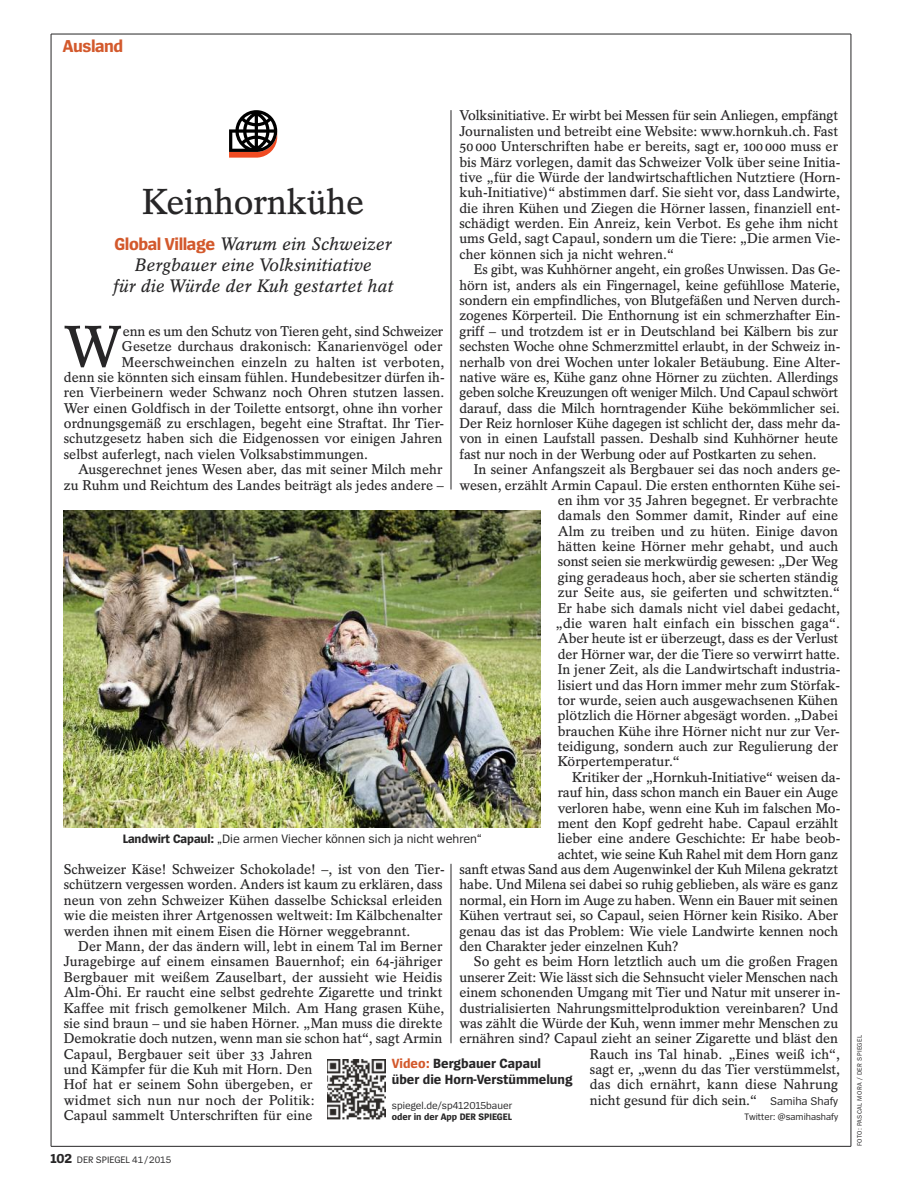
<style>
.page{position:relative;width:902px;height:1191px;background:#fff}
.page>*{position:absolute;margin:0;border:0;box-sizing:border-box;transform-origin:0 0}
.t1{font:600 58.2px "Spiegel Serif";color:#272627}
.t2{font:600 36px "Spiegel Serif";letter-spacing:-.01em;color:#272627}
.t3{font:italic 600 18px/21px "Spiegel Serif";color:#272627;text-align:center}
.t4{font:700 18px "Spiegel Sans";letter-spacing:-.025em;color:#d3592c}
.t5{font:600 14.1px/15.5px "Spiegel Serif";color:#272627}
.t6{font:700 13.8px/16.5px "Spiegel Sans";color:#272627}
.t7{font:12.75px "Spiegel Sans";color:#272627}
.t8{font:10.5px "Spiegel Sans";color:#272627}
.t9{font:700 9.9px "Spiegel Sans";color:#272627}
.t10{font:9.75px "Spiegel Sans";color:#272627}
.t11{font:6.75px "Spiegel Sans";letter-spacing:.05em;color:#272627}
.s1{font-family:"Spiegel Sans";font-weight:400;font-size:11.7px}
.s2{font-family:"Spiegel Sans";font-weight:700;font-style:normal;color:#d3592c}
.s3{font-weight:700}
.s4{color:#d3592c}
.s5{font-weight:700;font-size:13.5px}
</style>
<div class="page">
<hr style="left:51px;top:34px;width:799px;height:1px;background:#272627">
<hr style="left:450px;top:110px;width:1px;height:379px;background:#272627">
<hr style="left:450px;top:863px;width:1px;height:180px;background:#272627">
<hr style="left:51px;top:34px;width:1px;height:1112px;background:#272627">
<hr style="left:850px;top:34px;width:1px;height:1112px;background:#272627">
<hr style="left:51px;top:1146px;width:799px;height:1px;background:#272627">
<img style="left:64px;top:510px;width:476px;height:318px">
<svg style="left:229px;top:110px;width:48px;height:48px"></svg>
<img style="left:327px;top:1059px;width:58px;height:60px">
<p class="t4" style="left:63px;top:39px;width:62px">Ausland</p>
<p class="t5" style="left:459px;top:109px;width:382px">Volksinitiative. Er wirbt bei Messen für sein Anliegen, empfängt Journalisten und betreibt eine Website: www.hornkuh.ch. Fast 50000 Unterschriften habe er bereits, sagt er, 100 000 muss er bis März vorlegen, damit das Schweizer Volk über seine Initia&shy;tive „für die Würde der landwirtschaftlichen Nutztiere (Horn&shy;kuh-Initiative)“ abstimmen darf. Sie sieht vor, dass Landwirte, die ihren Kühen und Ziegen die Hörner lassen, finanziell ent&shy;schädigt werden. Ein Anreiz, kein Verbot. Es gehe ihm nicht ums Geld, sagt Capaul, sondern um die Tiere: „Die armen Vie&shy;cher können sich ja nicht wehren.“</p>
<p class="t5" style="left:459px;top:263px;width:382px;text-indent:14px">Es gibt, was Kuhhörner angeht, ein großes Unwissen. Das Ge&shy;hörn ist, anders als ein Fingernagel, keine gefühllose Materie, sondern ein empfindliches, von Blutgefäßen und Nerven durch&shy;zogenes Körperteil. Die Enthornung ist ein schmerzhafter Ein&shy;griff – und trotzdem ist er in Deutschland bei Kälbern bis zur sechsten Woche ohne Schmerzmittel erlaubt, in der Schweiz in&shy;nerhalb von drei Wochen unter lokaler Betäubung. Eine Alter&shy;native wäre es, Kühe ganz ohne Hörner zu züchten. Allerdings geben solche Kreuzungen oft weniger Milch. Und Capaul schwört darauf, dass die Milch horntragender Kühe bekömmlicher sei.<br>Der Reiz hornloser Kühe dagegen ist schlicht der, dass mehr da&shy;von in einen Laufstall passen. Deshalb sind Kuhhörner heute fast nur noch in der Werbung oder auf Postkarten zu sehen.</p>
<p class="t5" style="left:474px;top:463px;width:368px">In seiner Anfangszeit als Bergbauer sei das noch anders ge-</p>
<p class="t5" style="left:459px;top:478px;width:382px">wesen, erzählt Armin Capaul. Die ersten enthornten Kühe sei-</p>
<p class="t5" style="left:557px;top:494px;width:282px">en ihm vor 35 Jahren begegnet. Er verbrachte</p>
<p class="t5" style="left:557px;top:509px;width:282px">damals den Sommer damit, Rinder auf eine</p>
<p class="t5" style="left:557px;top:524px;width:282px">Alm zu treiben und zu hüten. Einige davon</p>
<p class="t5" style="left:557px;top:540px;width:282px">hätten keine Hörner mehr gehabt, und auch</p>
<p class="t5" style="left:557px;top:555px;width:282px">sonst seien sie merkwürdig gewesen: „Der Weg</p>
<p class="t5" style="left:557px;top:571px;width:282px">ging geradeaus hoch, aber sie scherten ständig</p>
<p class="t5" style="left:557px;top:586px;width:284px">zur Seite aus, sie geiferten und schwitzten.“</p>
<p class="t5" style="left:557px;top:601px;width:284px">Er habe sich damals nicht viel dabei gedacht,</p>
<p class="t5" style="left:555px;top:617px;width:286px">„die waren halt einfach ein bisschen gaga“.</p>
<p class="t5" style="left:557px;top:632px;width:282px">Aber heute ist er überzeugt, dass es der Verlust</p>
<p class="t5" style="left:557px;top:647px;width:284px">der Hörner war, der die Tiere so verwirrt hatte.</p>
<p class="t5" style="left:557px;top:663px;width:284px">In jener Zeit, als die Landwirtschaft industria-</p>
<p class="t5" style="left:557px;top:678px;width:284px">lisiert und das Horn immer mehr zum Störfak-</p>
<p class="t5" style="left:557px;top:694px;width:282px">tor wurde, seien auch ausgewachsenen Kühen</p>
<p class="t5" style="left:557px;top:709px;width:282px">plötzlich die Hörner abgesägt worden. „Dabei</p>
<p class="t5" style="left:557px;top:724px;width:283px">brauchen Kühe ihre Hörner nicht nur zur Ver-</p>
<p class="t5" style="left:557px;top:740px;width:282px">teidigung, sondern auch zur Regulierung der</p>
<p class="t5" style="left:557px;top:755px;width:124px">Körpertemperatur.“</p>
<p class="t5" style="left:572px;top:770px;width:269px">Kritiker der „Hornkuh-Initiative“ weisen da-</p>
<p class="t5" style="left:557px;top:786px;width:282px">rauf hin, dass schon manch ein Bauer ein Auge</p>
<p class="t5" style="left:557px;top:801px;width:284px">verloren habe, wenn eine Kuh im falschen Mo-</p>
<p class="t5" style="left:557px;top:817px;width:282px">ment den Kopf gedreht habe. Capaul erzählt</p>
<p class="t5" style="left:557px;top:832px;width:284px">lieber eine andere Geschichte: Er habe beob-</p>
<p class="t5" style="left:557px;top:847px;width:282px">achtet, wie seine Kuh Rahel mit dem Horn ganz</p>
<p class="t5" style="left:459px;top:863px;width:380px">sanft etwas Sand aus dem Augenwinkel der Kuh Milena gekratzt</p>
<p class="t5" style="left:459px;top:878px;width:380px">habe. Und Milena sei dabei so ruhig geblieben, als wäre es ganz</p>
<p class="t5" style="left:459px;top:893px;width:380px">normal, ein Horn im Auge zu haben. Wenn ein Bauer mit seinen</p>
<p class="t5" style="left:459px;top:909px;width:380px">Kühen vertraut sei, so Capaul, seien Hörner kein Risiko. Aber</p>
<p class="t5" style="left:459px;top:924px;width:380px">genau das ist das Problem: Wie viele Landwirte kennen noch</p>
<p class="t5" style="left:459px;top:940px;width:220px">den Charakter jeder einzelnen Kuh?</p>
<p class="t5" style="left:474px;top:955px;width:365px">So geht es beim Horn letztlich auch um die großen Fragen</p>
<p class="t5" style="left:459px;top:970px;width:380px">unserer Zeit: Wie lässt sich die Sehnsucht vieler Menschen nach</p>
<p class="t5" style="left:459px;top:986px;width:382px">einem schonenden Umgang mit Tier und Natur mit unserer in-</p>
<p class="t5" style="left:459px;top:1001px;width:380px">dustrialisierten Nahrungsmittelproduktion vereinbaren? Und</p>
<p class="t5" style="left:459px;top:1016px;width:380px">was zählt die Würde der Kuh, wenn immer mehr Menschen zu</p>
<p class="t5" style="left:459px;top:1032px;width:380px">ernähren sind? Capaul zieht an seiner Zigarette und bläst den</p>
<p class="t5" style="left:590px;top:1047px;width:251px">Rauch ins Tal hinab. „Eines weiß ich“,</p>
<p class="t5" style="left:590px;top:1063px;width:251px">sagt er, „wenn du das Tier verstümmelst,</p>
<p class="t5" style="left:590px;top:1078px;width:250px">das dich ernährt, kann diese Nahrung</p>
<p class="t5" style="left:590px;top:1093px;width:250px">nicht gesund für dich sein.“ <span class="s1">Samiha Shafy</span></p>
<p class="t10" style="left:744px;top:1113px;width:95px">Twitter: @samihashafy</p>
<h2 class="t2" style="left:142px;top:189px;width:223px">Keinhornkühe</h2>
<p class="t3" style="left:113px;top:235px;width:282px"><span class="s2">Global Village</span> Warum ein Schweizer<br>Bergbauer eine Volksinitiative<br>für die Würde der Kuh gestartet hat</p>
<h1 class="t1" style="left:64px;top:326px;width:60px">W</h1>
<p class="t5" style="left:123px;top:325px;width:322px">enn es um den Schutz von Tieren geht, sind Schweizer</p>
<p class="t5" style="left:122px;top:340px;width:322px">Gesetze durchaus drakonisch: Kanarienvögel oder</p>
<p class="t5" style="left:122px;top:355px;width:324px">Meerschweinchen einzeln zu halten ist verboten,</p>
<p class="t5" style="left:64px;top:371px;width:382px">denn sie könnten sich einsam fühlen. Hundebesitzer dürfen ih-</p>
<p class="t5" style="left:64px;top:386px;width:382px">ren Vierbeinern weder Schwanz noch Ohren stutzen lassen.</p>
<p class="t5" style="left:64px;top:401px;width:380px">Wer einen Goldfisch in der Toilette entsorgt, ohne ihn vorher</p>
<p class="t5" style="left:64px;top:417px;width:382px">ordnungsgemäß zu erschlagen, begeht eine Straftat. Ihr Tier-</p>
<p class="t5" style="left:64px;top:432px;width:380px">schutzgesetz haben sich die Eidgenossen vor einigen Jahren</p>
<p class="t5" style="left:64px;top:448px;width:306px">selbst auferlegt, nach vielen Volksabstimmungen.</p>
<p class="t5" style="left:78px;top:463px;width:365px">Ausgerechnet jenes Wesen aber, das mit seiner Milch mehr</p>
<p class="t5" style="left:64px;top:478px;width:381px">zu Ruhm und Reichtum des Landes beiträgt als jedes andere –</p>
<p class="t7" style="left:123px;top:834px;width:361px"><span class="s3">Landwirt Capaul:</span> „Die armen Viecher können sich ja nicht wehren“</p>
<p class="t5" style="left:64px;top:863px;width:382px">Schweizer Käse! Schweizer Schokolade! –, ist von den Tier&shy;schützern vergessen worden. Anders ist kaum zu erklären, dass neun von zehn Schweizer Kühen dasselbe Schicksal erleiden wie die meisten ihrer Artgenossen weltweit: Im Kälbchenalter werden ihnen mit einem Eisen die Hörner weggebrannt.</p>
<p class="t5" style="left:64px;top:940px;width:382px;text-indent:15px">Der Mann, der das ändern will, lebt in einem Tal im Berner Juragebirge auf einem einsamen Bauernhof; ein 64-jähriger Bergbauer mit weißem Zauselbart, der aussieht wie Heidis Alm-Öhi. Er raucht eine selbst gedrehte Zigarette und trinkt Kaffee mit frisch gemolkener Milch. Am Hang grasen Kühe, sie sind braun – und sie haben Hörner. „Man muss die direkte Demokratie doch nutzen, wenn man sie schon hat“, sagt Armin Capaul, Bergbauer seit über 33 Jahren<br>und Kämpfer für die Kuh mit Horn. Den<br>Hof hat er seinem Sohn übergeben, er<br>widmet sich nun nur noch der Politik:<br>Capaul sammelt Unterschriften für eine</p>
<p class="t6" style="left:392px;top:1056px;width:182px"><span class="s4">Video:</span> Bergbauer Capaul<br>über die Horn-Verstümmelung</p>
<p class="t8" style="left:392px;top:1101px;width:122px">spiegel.de/sp412015bauer</p>
<p class="t9" style="left:392px;top:1113px;width:122px">oder in der App DER SPIEGEL</p>
<p class="t10" style="left:51px;top:1156px;width:122px"><span class="s5">102</span> DER SPIEGEL 41/2015</p>
<p class="t11" style="left:857px;top:1146px;width:113px;rotate:-90deg">FOTO: PASCAL MORA / DER SPIEGEL</p>
</div>
